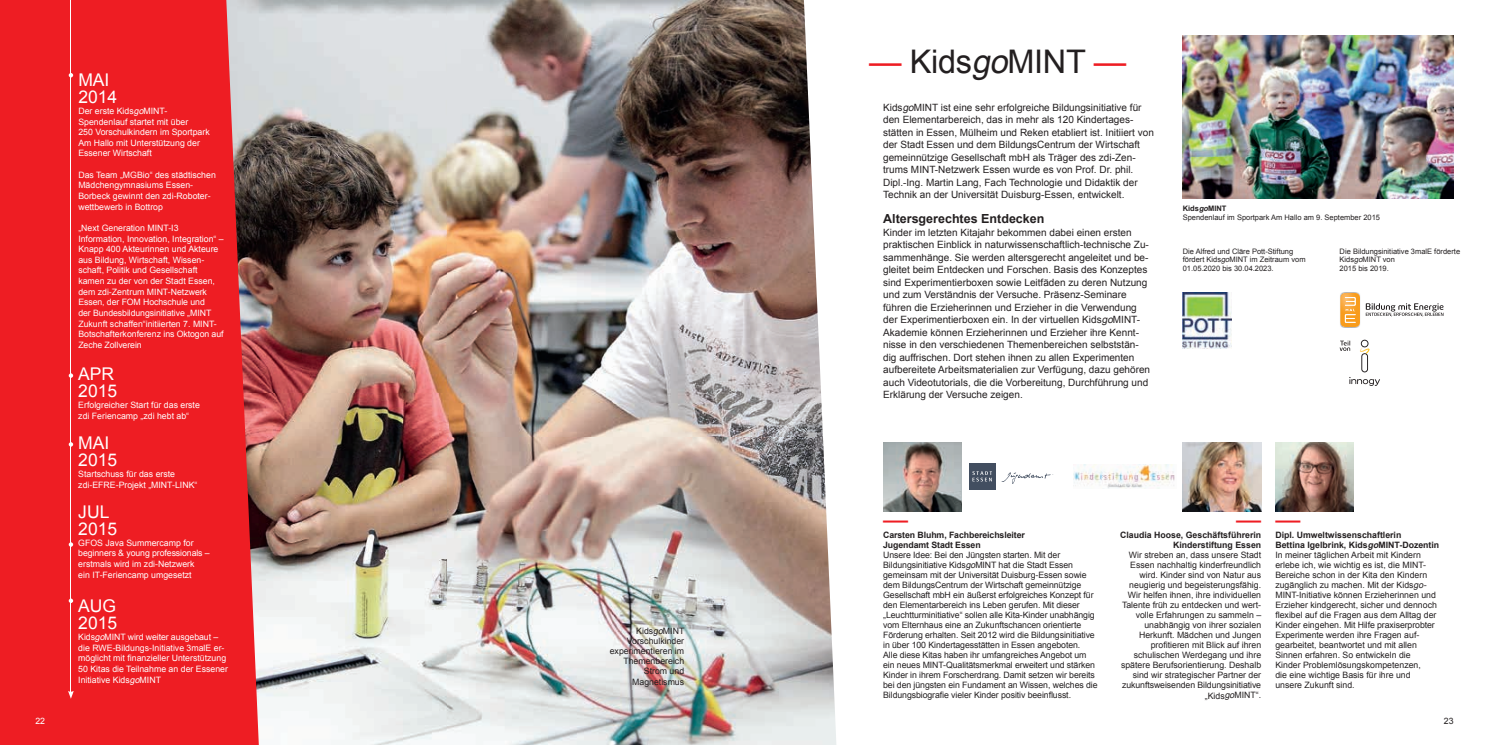
<style>
.page{position:relative;width:1489px;height:745px;background:#fff}
.page>*{position:absolute;margin:0;border:0;box-sizing:border-box;transform-origin:0 0}
.t1{font:32.5px "Arial";letter-spacing:-.01em;color:#231f20}
.t2{font:25px "Arial";color:#ee1d23}
.t3{font:17.5px/17.5px "Arial";color:#fff}
.t4{font:700 12.5px "Arial";color:#231f20}
.t5{font:10px/12.5px "Arial";color:#231f20}
.t6{font:8.75px/10px "Arial";color:#231f20}
.t7{font:8.75px/10.6px "Arial";color:#fff}
.t8{font:700 8.75px/10px "Arial";letter-spacing:-.005em;color:#231f20}
.t9{font:7.5px/8.8px "Arial";color:#231f20}
.s1{font-style:italic}
.s2{color:#ee1d23}
.s3{font-weight:700}
.s4{font-weight:700;font-style:italic}
</style>
<div class="page">
<img style="left:259px;top:0;width:544px;height:744px">
<svg style="left:803px;top:0;width:159px;height:744px"></svg>
<div style="left:0;top:0;width:259px;height:744px;background:#ee1d23"></div>
<img style="left:1182px;top:35px;width:271px;height:163px">
<img style="left:1182px;top:292px;width:49px;height:56px">
<img style="left:1275px;top:442px;width:78px;height:68px">
<img style="left:1182px;top:442px;width:79px;height:68px">
<img style="left:883px;top:442px;width:78px;height:68px">
<div style="left:969px;top:463px;width:26px;height:26px;background:#424e60"></div>
<svg style="left:972px;top:471px;width:20px;height:10px"></svg>
<svg style="left:1001px;top:472px;width:52px;height:11px"></svg>
<img style="left:1073px;top:464px;width:102px;height:24px">
<img style="left:1359px;top:294px;width:1px;height:32px">
<svg style="left:1340px;top:292px;width:19px;height:36px"></svg>
<svg style="left:1365px;top:303px;width:78px;height:13px"></svg>
<svg style="left:1339px;top:339px;width:40px;height:46px"></svg>
<svg style="left:69px;top:73px;width:4px;height:4px"></svg>
<svg style="left:69px;top:373px;width:4px;height:4px"></svg>
<svg style="left:69px;top:442px;width:4px;height:4px"></svg>
<svg style="left:69px;top:542px;width:4px;height:4px"></svg>
<svg style="left:69px;top:598px;width:4px;height:4px"></svg>
<hr style="left:71px;top:0;width:1px;height:692px;background:#fff">
<svg style="left:68px;top:690px;width:6px;height:8px"></svg>
<h3 class="t3" style="left:78px;top:71px;width:40px">MAI<br>2014</h3>
<p class="t7" style="left:78px;top:106px;width:133px">Der erste Kids<span class="s1">go</span>MINT-<br>Spendenlauf startet mit über<br>250 Vorschulkindern im Sportpark<br>Am Hallo mit Unterstützung der<br>Essener Wirtschaft</p>
<p class="t7" style="left:78px;top:169px;width:139px">Das Team „MGBio“ des städtischen<br>Mädchengymnasiums Essen-<br>Borbeck gewinnt den zdi-Roboter&shy;wettbewerb in Bottrop</p>
<p class="t7" style="left:78px;top:222px;width:147px">„Next Generation MINT-I3<br>Information, Innovation, Integration“ – Knapp 400 Akteurinnen und Akteure aus Bildung, Wirtschaft, Wissen&shy;schaft, Politik und Gesellschaft kamen zu der von der Stadt Essen, dem zdi-Zentrum MINT-Netzwerk Essen, der FOM Hochschule und<br>der Bundesbildungsinitiative „MINT Zukunft schaffen“initiierten 7. MINT-Botschafterkonferenz ins Oktogon auf Zeche Zollverein</p>
<h3 class="t3" style="left:78px;top:365px;width:40px">APR<br>2015</h3>
<p class="t7" style="left:78px;top:399px;width:123px">Erfolgreicher Start für das erste zdi Feriencamp „zdi hebt ab“</p>
<h3 class="t3" style="left:78px;top:433px;width:40px">MAI<br>2015</h3>
<p class="t7" style="left:78px;top:468px;width:121px">Startschuss für das erste zdi-EFRE-Projekt „MINT-LINK“</p>
<h3 class="t3" style="left:78px;top:502px;width:40px">JUL<br>2015</h3>
<p class="t7" style="left:78px;top:537px;width:133px">GFOS Java Summercamp for beginners &amp; young professionals – erstmals wird im zdi-Netzwerk<br>ein IT-Feriencamp umgesetzt</p>
<h3 class="t3" style="left:78px;top:596px;width:40px">AUG<br>2015</h3>
<p class="t7" style="left:78px;top:631px;width:151px">Kids<span class="s1">go</span>MINT wird weiter ausgebaut – die RWE-Bildungs-Initiative 3malE er&shy;möglicht mit finanzieller Unterstützung 50 Kitas die Teilnahme an der Essener Initiative Kids<span class="s1">go</span>MINT</p>
<p class="t6" style="left:609px;top:626px;width:76px;text-align:right">Kids<span class="s1">go</span>MINT<br>Vorschulkinder experimentieren im<br>Themenbereich<br>Strom und<br>Magnetismus</p>
<h1 class="t1" style="left:869px;top:40px;width:259px"><span class="s2">—</span> Kids<span class="s1">go</span>MINT <span class="s2">—</span></h1>
<p class="t5" style="left:883px;top:101px;width:272px">Kids<span class="s1">go</span>MINT ist eine sehr erfolgreiche Bildungsinitiative für den Elementarbereich, das in mehr als 120 Kindertages&shy;stätten in Essen, Mülheim und Reken etabliert ist. Initiiert von der Stadt Essen und dem BildungsCentrum der Wirtschaft gemeinnützige Gesellschaft mbH als Träger des zdi-Zen&shy;trums MINT-Netzwerk Essen wurde es von Prof. Dr. phil.<br>Dipl.-Ing. Martin Lang, Fach Technologie und Didaktik der Technik an der Universität Duisburg-Essen, entwickelt.</p>
<h3 class="t4" style="left:883px;top:210px;width:163px">Altersgerechtes Entdecken</h3>
<p class="t5" style="left:883px;top:226px;width:268px">Kinder im letzten Kitajahr bekommen dabei einen ersten praktischen Einblick in naturwissenschaftlich-technische Zu&shy;sammenhänge. Sie werden altersgerecht angeleitet und be&shy;gleitet beim Entdecken und Forschen. Basis des Konzeptes sind Experimentierboxen sowie Leitfäden zu deren Nutzung und zum Verständnis der Versuche. Präsenz-Seminare führen die Erzieherinnen und Erzieher in die Verwendung der Experimentierboxen ein. In der virtuellen Kids<span class="s1">go</span>MINT-Akademie können Erzieherinnen und Erzieher ihre Kennt&shy;nisse in den verschiedenen Themenbereichen selbststän&shy;dig auffrischen. Dort stehen ihnen zu allen Experimenten aufbereitete Arbeitsmaterialien zur Verfügung, dazu gehören auch Videotutorials, die die Vorbereitung, Durchführung und Erklärung der Versuche zeigen.</p>
<p class="t9" style="left:1182px;top:204px;width:199px"><span class="s3">Kids</span><span class="s4">go</span><span class="s3">MINT<br></span>Spendenlauf im Sportpark Am Hallo am 9. September 2015</p>
<p class="t9" style="left:1182px;top:246px;width:124px">Die Alfred und Cläre Pott-Stiftung fördert Kids<span class="s1">go</span>MINT im Zeitraum vom<br>01.05.2020 bis 30.04.2023.</p>
<p class="t9" style="left:1339px;top:246px;width:122px">Die Bildungsinitiative 3malE förderte<br>Kids<span class="s1">go</span>MINT von<br>2015 bis 2019.</p>
<h2 class="t2" style="left:883px;top:502px;width:26px">—</h2>
<p class="t8" style="left:883px;top:530px;width:143px">Carsten Bluhm, Fachbereichsleiter<br>Jugendamt Stadt Essen</p>
<p class="t6" style="left:883px;top:550px;width:216px">Unsere Idee: Bei den Jüngsten starten. Mit der Bildungsinitiative Kids<span class="s1">go</span>MINT hat die Stadt Essen gemeinsam mit der Universität Duisburg-Essen sowie dem BildungsCentrum der Wirtschaft gemeinnützige Gesellschaft mbH ein äußerst erfolgreiches Konzept für den Elementarbereich ins Leben gerufen. Mit dieser „Leuchtturminitiative“ sollen alle Kita-Kinder unabhängig vom Elternhaus eine an Zukunftschancen orientierte Förderung erhalten. Seit 2012 wird die Bildungsinitiative in über 100 Kindertagesstätten in Essen angeboten.<br>Alle diese Kitas haben ihr umfangreiches Angebot um ein neues MINT-Qualitätsmerkmal erweitert und stärken Kinder in ihrem Forscherdrang. Damit setzen wir bereits bei den jüngsten ein Fundament an Wissen, welches die Bildungsbiografie vieler Kinder positiv beeinflusst.</p>
<h2 class="t2" style="left:1236px;top:502px;width:26px">—</h2>
<p class="t8" style="left:1173px;top:540px;width:89px">Kinderstiftung Essen</p>
<p class="t6" style="left:1120px;top:550px;width:142px;text-align:right">Wir streben an, dass unsere Stadt Essen nachhaltig kinderfreundlich wird. Kinder sind von Natur aus neugierig und begeisterungsfähig.<br>Wir helfen ihnen, ihre individuellen Talente früh zu entdecken und wert&shy;volle Erfahrungen zu sammeln – unabhängig von ihrer sozialen Herkunft. Mädchen und Jungen profitieren mit Blick auf ihren schulischen Werdegang und ihre spätere Berufsorientierung. Deshalb sind wir strategischer Partner der zukunftsweisenden Bildungsinitiative „Kids<span class="s1">go</span>MINT“.</p>
<p class="t8" style="left:1120px;top:530px;width:143px">Claudia Hoose, Geschäftsführerin</p>
<h2 class="t2" style="left:1275px;top:502px;width:26px">—</h2>
<p class="t6" style="left:1275px;top:530px;width:165px"><span class="s3">Dipl. Umweltwissenschaftlerin<br>Bettina Igelbrink, Kids</span><span class="s4">go</span><span class="s3">MINT-Dozentin </span>In meiner täglichen Arbeit mit Kindern erlebe ich, wie wichtig es ist, die MINT-Bereiche schon in der Kita den Kindern zugänglich zu machen. Mit der Kids<span class="s1">go-</span>MINT-Initiative können Erzieherinnen und Erzieher kindgerecht, sicher und dennoch flexibel auf die Fragen aus dem Alltag der Kinder eingehen. Mit Hilfe praxiserprobter Experimente werden ihre Fragen auf&shy;gearbeitet, beantwortet und mit allen Sinnen erfahren. So entwickeln die<br>Kinder Problemlösungskompetenzen,<br>die eine wichtige Basis für ihre und unsere Zukunft sind.</p>
<p class="t7" style="left:35px;top:715px;width:11px">22</p>
<p class="t6" style="left:1443px;top:715px;width:11px">23</p>
</div>
